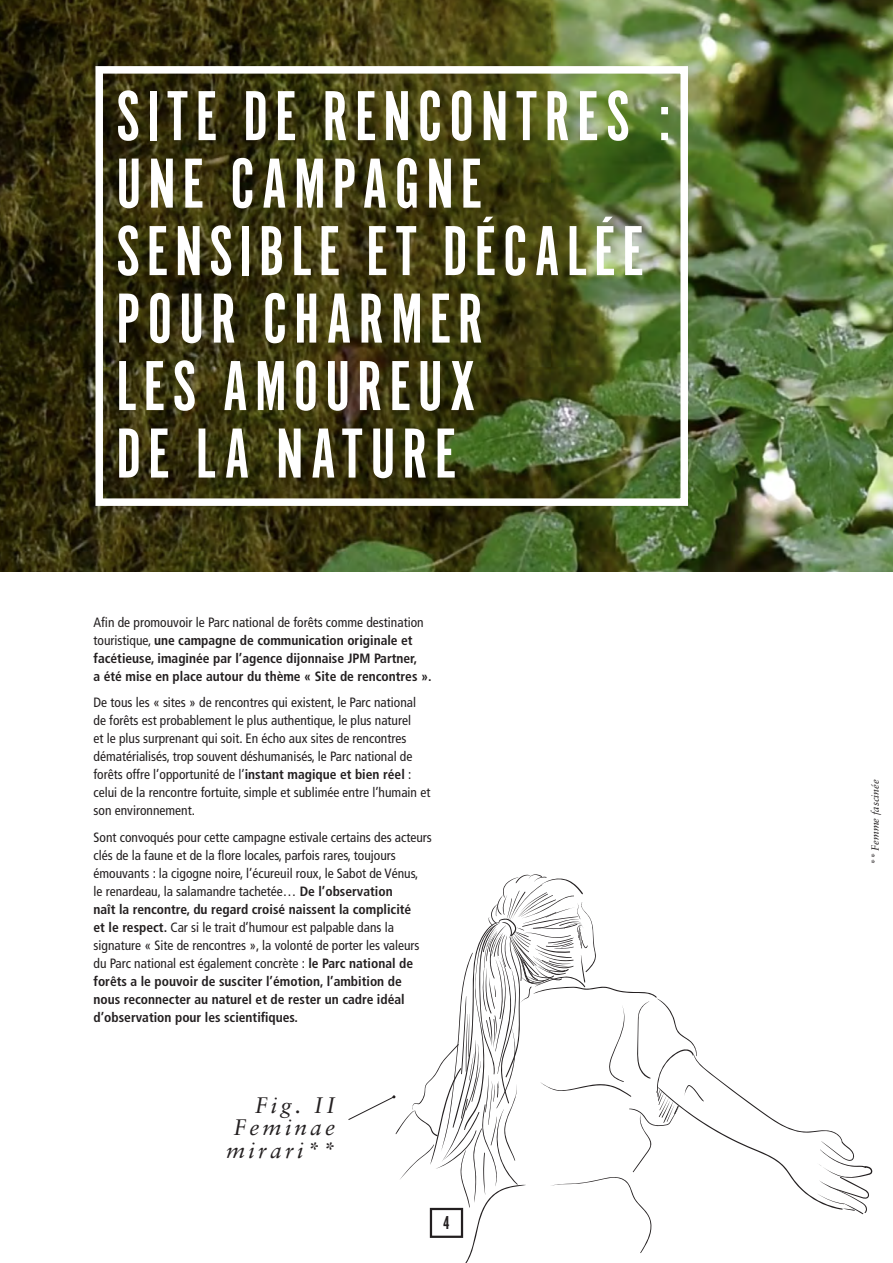
<style>
.page{position:relative;width:893px;height:1263px;background:#fff}
.page>*{position:absolute;margin:0;border:0;box-sizing:border-box;transform-origin:0 0}
.t1{font:73.5px/67.5px "Alternate Got No 1 D";letter-spacing:.09em;color:#fff}
.t2{font:italic 22.5px/22.5px "Sabon LT Pro";letter-spacing:.15em;color:#231f20;text-align:right}
.t3{font:19.5px "Alternate Got No 1 D";color:#231f20}
.t4{font:condensed 13.5px/18px "Frutiger";color:#231f20}
.t5{font:700 condensed 13.5px/18px "Frutiger";color:#231f20}
.t6{font:italic 10.5px "Sabon LT Pro";color:#231f20}
.s1{font-weight:400}
.s2{font-weight:700}
</style>
<div class="page">
<img style="left:0;top:0;width:893px;height:572px">
<div style="left:95px;top:66px;width:593px;height:440px;border:8px solid #fff"></div>
<svg style="left:348px;top:874px;width:525px;height:388px"></svg>
<div style="left:431px;top:1209px;width:31px;height:28px;background:#fff"></div>
<div style="left:430px;top:1208px;width:33px;height:30px;border:2px solid #231f20"></div>
<h1 class="t1" style="left:116px;top:84px;width:557px">SITE DE RENCONTRES :<br>UNE CAMPAGNE<br>SENSIBLE ET DÉCALÉE<br>POUR CHARMER<br>LES AMOUREUX<br>DE LA NATURE</h1>
<p class="t5" style="left:94px;top:613px;width:339px"><span class="s1">Afin de promouvoir le Parc national de forêts comme destination touristique,</span> une campagne de communication originale et facétieuse, imaginée par l’agence dijonnaise JPM Partner,<br>a été mise en place autour du thème « Site de rencontres ».</p>
<p class="t4" style="left:94px;top:694px;width:338px">De tous les « sites » de rencontres qui existent, le Parc national de forêts est probablement le plus authentique, le plus naturel<br>et le plus surprenant qui soit. En écho aux sites de rencontres dématérialisés, trop souvent déshumanisés, le Parc national de forêts offre l’opportunité de l’<span class="s2">instant magique et bien réel</span> : celui de la rencontre fortuite, simple et sublimée entre l’humain et son environnement.</p>
<p class="t4" style="left:94px;top:828px;width:340px">Sont convoqués pour cette campagne estivale certains des acteurs clés de la faune et de la flore locales, parfois rares, toujours émouvants : la cigogne noire, l’écureuil roux, le Sabot de Vénus,<br>le renardeau, la salamandre tachetée… <span class="s2">De l’observation<br>naît la rencontre, du regard croisé naissent la complicité<br>et le respect.</span> Car si le trait d’humour est palpable dans la signature « Site de rencontres », la volonté de porter les valeurs du Parc national est également concrète : <span class="s2">le Parc national de forêts a le pouvoir de susciter l’émotion, l’ambition de<br>nous reconnecter au naturel et de rester un cadre idéal d’observation pour les scientifiques.</span></p>
<h2 class="t2" style="left:226px;top:1093px;width:110px">Fig. II<br>Feminae mirari**</h2>
<h3 class="t3" style="left:443px;top:1213px;width:8px">4</h3>
<p class="t6" style="left:868px;top:865px;width:87px;rotate:-90deg">** Femme fascinée</p>
</div>
